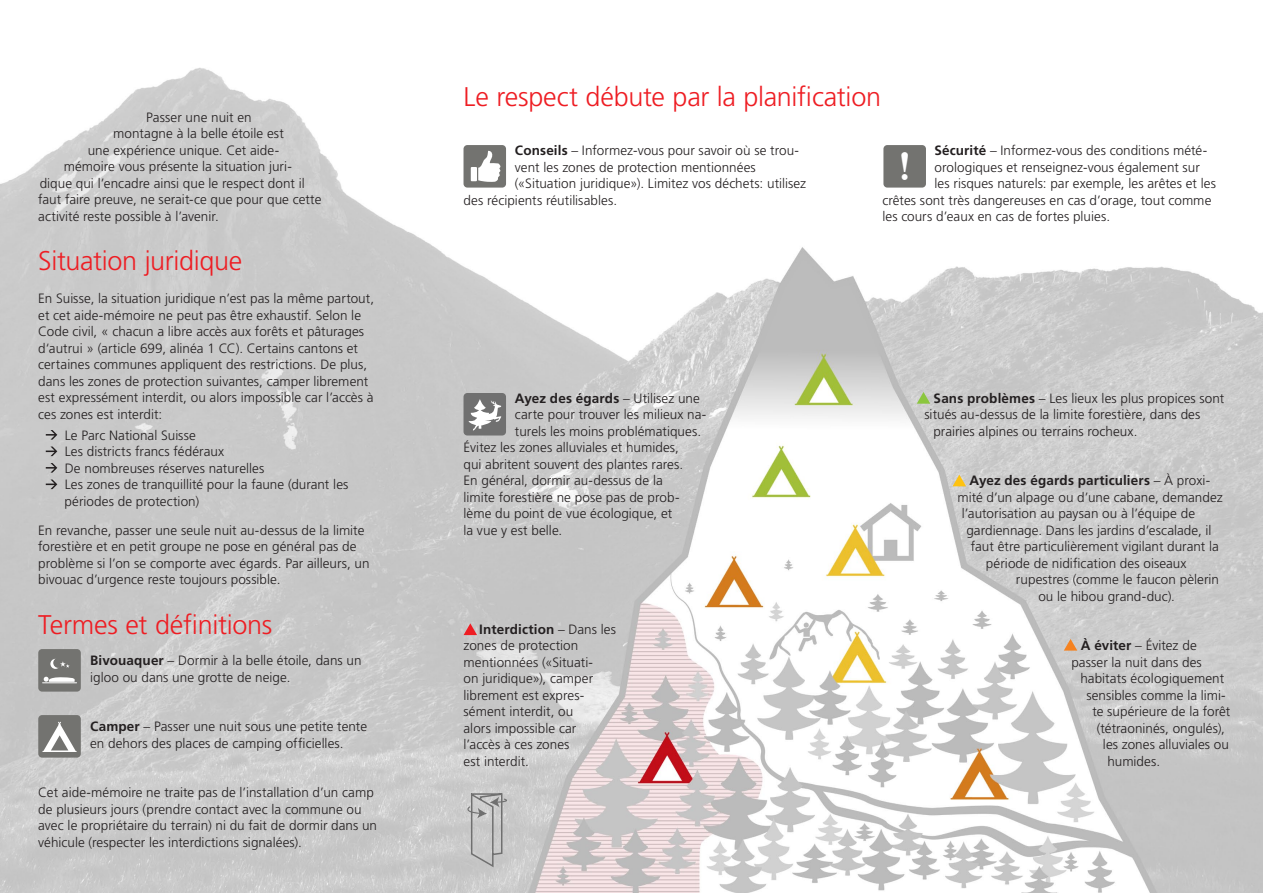
<style>
.page{position:relative;width:1263px;height:893px;background:#fff}
.page>*{position:absolute;margin:0;border:0;box-sizing:border-box;transform-origin:0 0}
.t1{font:42.45px "Bell MT Bold";color:#fff}
.RoteTitel_Gross_18{font:300 27px "Frutiger LT Std";letter-spacing:-.01em;color:#ee1d23}
.Fliesstext_9_11{font:300 13.5px/16.5px "Frutiger LT Std";letter-spacing:.005em;color:#231f20}
.Fliesstext_9_11-2{font:700 13.5px "Frutiger LT Std";letter-spacing:.01em;color:#231f20}
.s1{font-weight:700}
.s2{font-weight:300}
</style>
<div class="page">
<img style="left:0;top:68px;width:1263px;height:825px">
<svg style="left:462px;top:792px;width:51px;height:76px;background:#bdbdbd"></svg>
<div style="left:463px;top:393px;width:43px;height:42px;background:#707070;border-radius:4px"></div>
<svg style="left:469px;top:399px;width:32px;height:32px"></svg>
<div style="left:883px;top:145px;width:43px;height:43px;background:#737370;border-radius:4px"></div>
<div style="left:463px;top:145px;width:43px;height:43px;background:#737370;border-radius:4px"></div>
<div style="left:471px;top:167px;width:6px;height:14px;background:#fff"></div>
<svg style="left:478px;top:151px;width:22px;height:31px"></svg>
<div style="left:38px;top:715px;width:43px;height:43px;background:#737370;border-radius:4px"></div>
<hr style="left:43px;top:751px;width:34px;height:1px;background:#fff">
<svg style="left:43px;top:721px;width:33px;height:30px"></svg>
<div style="left:38px;top:649px;width:43px;height:43px;background:#737370;border-radius:4px"></div>
<hr style="left:43px;top:682px;width:34px;height:1px;background:#fff">
<svg style="left:44px;top:677px;width:31px;height:5px"></svg>
<svg style="left:50px;top:659px;width:10px;height:10px"></svg>
<div style="left:53px;top:658px;width:10px;height:10px;background:#737370;border-radius:50%"></div>
<svg style="left:60px;top:661px;width:10px;height:7px"></svg>
<svg style="left:46px;top:430px;width:11px;height:10px"></svg>
<svg style="left:46px;top:446px;width:11px;height:10px"></svg>
<svg style="left:46px;top:463px;width:11px;height:10px"></svg>
<svg style="left:46px;top:479px;width:11px;height:10px"></svg>
<svg style="left:463px;top:623px;width:14px;height:12px"></svg>
<svg style="left:952px;top:475px;width:14px;height:11px"></svg>
<svg style="left:1064px;top:639px;width:13px;height:12px"></svg>
<svg style="left:917px;top:392px;width:13px;height:12px"></svg>
<p class="Fliesstext_9_11" style="left:146px;top:109px;width:107px">Passer une nuit en</p>
<p class="Fliesstext_9_11" style="left:113px;top:125px;width:172px">montagne à la belle étoile est</p>
<p class="Fliesstext_9_11" style="left:88px;top:142px;width:193px">une expérience unique. Cet aide-</p>
<p class="Fliesstext_9_11" style="left:64px;top:158px;width:230px">mémoire vous présente la situation juri-</p>
<p class="Fliesstext_9_11" style="left:40px;top:175px;width:266px">dique qui l’encadre ainsi que le respect dont il</p>
<p class="Fliesstext_9_11" style="left:38px;top:191px;width:285px">faut faire preuve, ne serait-ce que pour que cette</p>
<p class="Fliesstext_9_11" style="left:38px;top:208px;width:182px">activité reste possible à l’avenir.</p>
<p class="RoteTitel_Gross_18" style="left:38px;top:245px;width:206px">Situation juridique</p>
<p class="Fliesstext_9_11" style="left:38px;top:290px;width:337px">En Suisse, la situation juridique n’est pas la même partout, et cet aide-mémoire ne peut pas être exhaustif. Selon le Code civil, « chacun a libre accès aux forêts et pâturages d‘autrui » (article 699, alinéa 1 CC). Certains cantons et certaines communes appliquent des restrictions. De plus, dans les zones de protection suivantes, camper librement est expressément interdit, ou alors impossible car l’accès à ces zones est interdit:</p>
<p class="Fliesstext_9_11" style="left:65px;top:427px;width:133px">Le Parc National Suisse</p>
<p class="Fliesstext_9_11" style="left:65px;top:443px;width:161px">Les districts francs fédéraux</p>
<p class="Fliesstext_9_11" style="left:65px;top:460px;width:201px">De nombreuses réserves naturelles</p>
<p class="Fliesstext_9_11" style="left:65px;top:476px;width:285px">Les zones de tranquillité pour la faune (durant les périodes de protection)</p>
<p class="Fliesstext_9_11" style="left:38px;top:522px;width:333px">En revanche, passer une seule nuit au-dessus de la limite forestière et en petit groupe ne pose en général pas de problème si l’on se comporte avec égards. Par ailleurs, un bivouac d’urgence reste toujours possible.</p>
<p class="RoteTitel_Gross_18" style="left:38px;top:609px;width:235px">Termes et définitions</p>
<p class="Fliesstext_9_11" style="left:90px;top:653px;width:273px"><span class="s1">Bivouaquer</span> – Dormir à la belle étoile, dans un igloo ou dans une grotte de neige.</p>
<p class="Fliesstext_9_11" style="left:90px;top:719px;width:278px"><span class="s1">Camper</span> – Passer une nuit sous une petite tente en dehors des places de camping officielles.</p>
<p class="Fliesstext_9_11" style="left:38px;top:785px;width:340px">Cet aide-mémoire ne traite pas de l’installation d’un camp de plusieurs jours (prendre contact avec la commune ou avec le propriétaire du terrain) ni du fait de dormir dans un véhicule (respecter les interdictions signalées).</p>
<p class="RoteTitel_Gross_18" style="left:463px;top:81px;width:419px">Le respect débute par la planification</p>
<p class="Fliesstext_9_11" style="left:515px;top:143px;width:286px"><span class="s1">Conseils</span> – Informez-vous pour savoir où se trou-</p>
<p class="Fliesstext_9_11" style="left:515px;top:159px;width:242px">vent les zones de protection mentionnées</p>
<p class="Fliesstext_9_11" style="left:515px;top:176px;width:293px">(«Situation juridique»). Limitez vos déchets: utilisez</p>
<p class="Fliesstext_9_11" style="left:463px;top:192px;width:155px">des récipients réutilisables.</p>
<p class="Fliesstext_9_11-2" style="left:515px;top:390px;width:186px">Ayez des égards <span class="s2">– Utilisez une</span></p>
<p class="Fliesstext_9_11" style="left:515px;top:407px;width:193px">carte pour trouver les milieux na-</p>
<p class="Fliesstext_9_11" style="left:515px;top:423px;width:188px">turels les moins problématiques.</p>
<p class="Fliesstext_9_11" style="left:463px;top:440px;width:217px">Évitez les zones alluviales et humides,</p>
<p class="Fliesstext_9_11" style="left:463px;top:456px;width:221px">qui abritent souvent des plantes rares.</p>
<p class="Fliesstext_9_11" style="left:463px;top:473px;width:201px">En général, dormir au-dessus de la</p>
<p class="Fliesstext_9_11" style="left:463px;top:489px;width:217px">limite forestière ne pose pas de prob-</p>
<p class="Fliesstext_9_11" style="left:463px;top:506px;width:210px">lème du point de vue écologique, et</p>
<p class="Fliesstext_9_11" style="left:463px;top:522px;width:100px">la vue y est belle.</p>
<p class="Fliesstext_9_11" style="left:463px;top:621px;width:154px;text-indent:16px"><span class="s1">Interdiction</span> – Dans les zones de protection mentionnées («Situati-<br>on juridique»), camper librement est expres&shy;sément interdit, ou<br>alors impossible car l’accès à ces zones<br>est interdit.</p>
<p class="Fliesstext_9_11" style="left:934px;top:143px;width:274px"><span class="s1">Sécurité</span> – Informez-vous des conditions mété-</p>
<p class="Fliesstext_9_11" style="left:934px;top:159px;width:267px">orologiques et renseignez-vous également sur</p>
<p class="Fliesstext_9_11" style="left:934px;top:176px;width:283px">les risques naturels: par exemple, les arêtes et les</p>
<p class="Fliesstext_9_11" style="left:882px;top:192px;width:331px">crêtes sont très dangereuses en cas d’orage, tout comme</p>
<p class="Fliesstext_9_11" style="left:882px;top:209px;width:229px">les cours d’eaux en cas de fortes pluies.</p>
<h1 class="t1" style="left:899px;top:142px;width:13px">!</h1>
<p class="Fliesstext_9_11" style="left:924px;top:390px;width:302px;text-indent:9px"><span class="s1">Sans problèmes</span> – Les lieux les plus propices sont situés au-dessus de la limite forestière, dans des</p>
<p class="Fliesstext_9_11" style="left:933px;top:423px;width:206px">prairies alpines ou terrains rocheux.</p>
<p class="Fliesstext_9_11-2" style="left:969px;top:473px;width:242px">Ayez des égards particuliers <span class="s2">– À proxi-</span></p>
<p class="Fliesstext_9_11" style="left:957px;top:489px;width:267px">mité d’un alpage ou d’une cabane, demandez</p>
<p class="Fliesstext_9_11" style="left:962px;top:506px;width:235px">l’autorisation au paysan ou à l’équipe de</p>
<p class="Fliesstext_9_11" style="left:966px;top:522px;width:247px">gardiennage. Dans les jardins d’escalade, il</p>
<p class="Fliesstext_9_11" style="left:971px;top:539px;width:249px">faut être particulièrement vigilant durant la</p>
<p class="Fliesstext_9_11" style="left:986px;top:555px;width:202px">période de nidification des oiseaux</p>
<p class="Fliesstext_9_11" style="left:1016px;top:572px;width:205px">rupestres (comme le faucon pèlerin</p>
<p class="Fliesstext_9_11" style="left:1038px;top:588px;width:138px">ou le hibou grand-duc).</p>
<p class="Fliesstext_9_11" style="left:1081px;top:638px;width:117px"><span class="s1">À éviter</span> – Évitez de</p>
<p class="Fliesstext_9_11" style="left:1071px;top:654px;width:132px">passer la nuit dans des</p>
<p class="Fliesstext_9_11" style="left:1080px;top:671px;width:145px">habitats écologiquement</p>
<p class="Fliesstext_9_11" style="left:1086px;top:687px;width:141px">sensibles comme la limi-</p>
<p class="Fliesstext_9_11" style="left:1092px;top:704px;width:139px">te supérieure de la forêt</p>
<p class="Fliesstext_9_11" style="left:1097px;top:720px;width:130px">(tétraoninés, ongulés),</p>
<p class="Fliesstext_9_11" style="left:1103px;top:737px;width:127px">les zones alluviales ou</p>
<p class="Fliesstext_9_11" style="left:1107px;top:753px;width:54px">humides.</p>
</div>
